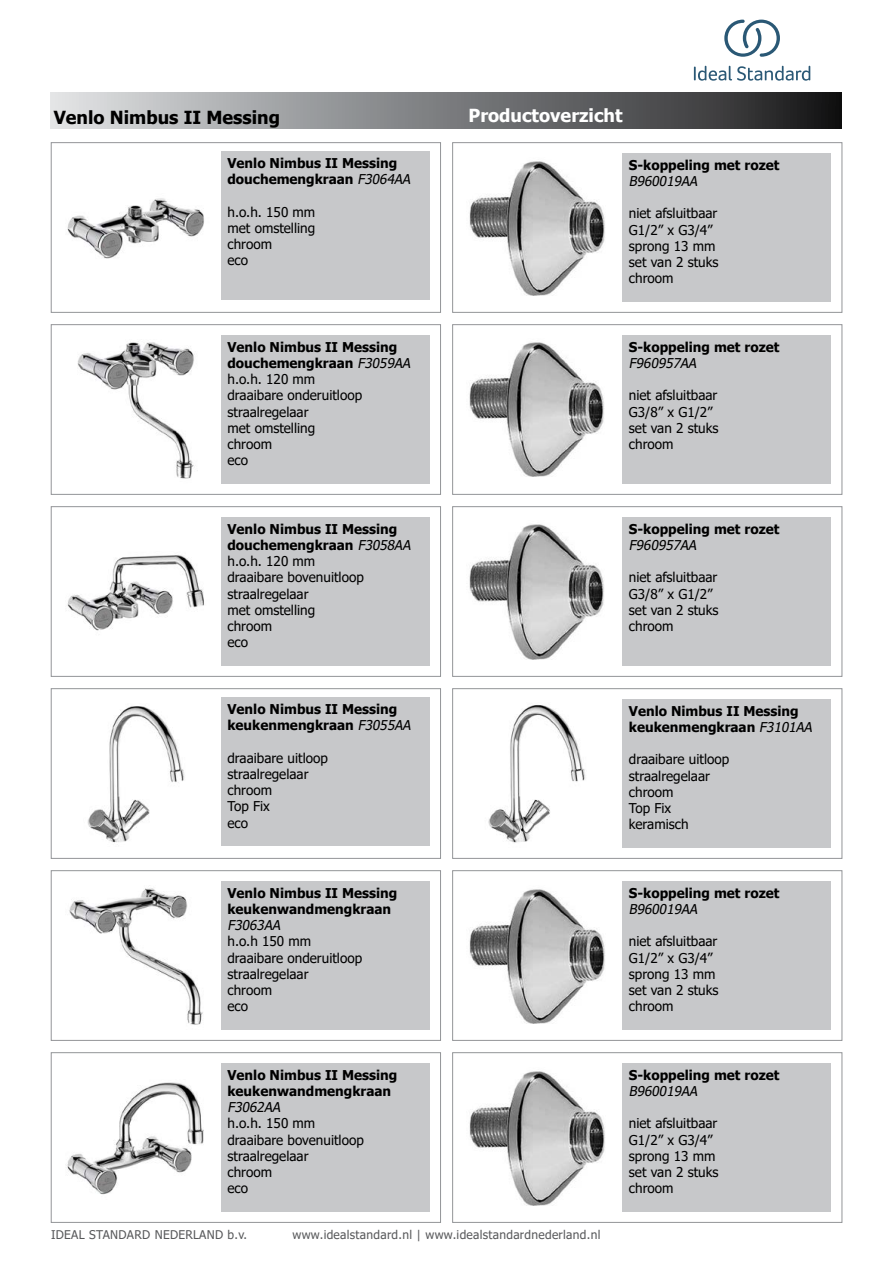
<style>
.page{position:relative;width:893px;height:1263px;background:#fff}
.page>*{position:absolute;margin:0;border:0;box-sizing:border-box;transform-origin:0 0}
.t1{font:700 18px "Tahoma";color:#000}
.t2{font:700 18px "Tahoma";color:#fff}
.t3{font:13.5px/16.2px "Tahoma";color:#000}
.t4{font:700 13.5px/16.2px "Tahoma";color:#000}
.t5{font:italic 13.5px "Tahoma";color:#000}
.t6{font:12px "Tahoma";letter-spacing:.025em;color:#58595b}
.s1{font-weight:400;font-style:italic}
.s2{font-weight:700}
.s3{font-style:italic}
</style>
<div class="page">
<div style="left:51px;top:92px;width:791px;height:37px;background:linear-gradient(to right,#dee1e3,#1a1a1b)"></div>
<div style="left:51px;top:142px;width:390px;height:171px;border:1px solid #939598"></div>
<div style="left:51px;top:324px;width:390px;height:171px;border:1px solid #939598"></div>
<div style="left:51px;top:506px;width:390px;height:170px;border:1px solid #939598"></div>
<img style="left:67px;top:555px;width:137px;height:76px">
<div style="left:221px;top:517px;width:209px;height:149px;background:#c7c8ca"></div>
<img style="left:77px;top:342px;width:121px;height:137px">
<div style="left:221px;top:335px;width:209px;height:149px;background:#c7c8ca"></div>
<img style="left:67px;top:198px;width:137px;height:61px">
<div style="left:221px;top:151px;width:209px;height:149px;background:#c7c8ca"></div>
<div style="left:452px;top:688px;width:390px;height:170px;border:1px solid #939598"></div>
<img style="left:488px;top:705px;width:98px;height:138px">
<div style="left:622px;top:699px;width:209px;height:149px;background:#c7c8ca"></div>
<div style="left:51px;top:688px;width:390px;height:170px;border:1px solid #939598"></div>
<div style="left:51px;top:870px;width:390px;height:170px;border:1px solid #939598"></div>
<div style="left:51px;top:1052px;width:390px;height:170px;border:1px solid #939598"></div>
<img style="left:66px;top:1082px;width:138px;height:113px">
<div style="left:221px;top:1063px;width:209px;height:149px;background:#c7c8ca"></div>
<img style="left:69px;top:888px;width:134px;height:137px">
<div style="left:221px;top:881px;width:209px;height:149px;background:#c7c8ca"></div>
<img style="left:87px;top:706px;width:98px;height:137px">
<div style="left:221px;top:697px;width:209px;height:149px;background:#c7c8ca"></div>
<div style="left:452px;top:142px;width:390px;height:171px;border:1px solid #939598"></div>
<img style="left:469px;top:161px;width:136px;height:135px">
<div style="left:622px;top:153px;width:209px;height:149px;background:#c7c8ca"></div>
<div style="left:452px;top:324px;width:390px;height:171px;border:1px solid #939598"></div>
<img style="left:469px;top:342px;width:135px;height:135px">
<div style="left:622px;top:335px;width:209px;height:149px;background:#c7c8ca"></div>
<div style="left:452px;top:506px;width:390px;height:170px;border:1px solid #939598"></div>
<img style="left:469px;top:524px;width:135px;height:136px">
<div style="left:622px;top:517px;width:209px;height:149px;background:#c7c8ca"></div>
<div style="left:452px;top:870px;width:390px;height:170px;border:1px solid #939598"></div>
<img style="left:469px;top:889px;width:136px;height:135px">
<div style="left:622px;top:881px;width:209px;height:149px;background:#c7c8ca"></div>
<div style="left:452px;top:1052px;width:390px;height:170px;border:1px solid #939598"></div>
<img style="left:469px;top:1071px;width:136px;height:135px">
<div style="left:622px;top:1063px;width:209px;height:149px;background:#c7c8ca"></div>
<svg style="left:694px;top:66px;width:116px;height:15px"></svg>
<svg style="left:724px;top:20px;width:56px;height:37px"></svg>
<h1 class="t1" style="left:54px;top:105px;width:228px">Venlo Nimbus II Messing</h1>
<p class="t4" style="left:227px;top:156px;width:188px">Venlo Nimbus II Messing douchemengkraan <span class="s1">F3064AA</span></p>
<p class="t3" style="left:227px;top:204px;width:89px">h.o.h. 150 mm met omstelling chroom<br>eco</p>
<p class="t3" style="left:227px;top:340px;width:188px"><span class="s2">Venlo Nimbus II Messing douchemengkraan</span> <span class="s3">F3059AA </span>h.o.h. 120 mm<br>draaibare onderuitloop straalregelaar<br>met omstelling<br>chroom<br>eco</p>
<p class="t3" style="left:227px;top:521px;width:188px"><span class="s2">Venlo Nimbus II Messing douchemengkraan</span> <span class="s3">F3058AA </span>h.o.h. 120 mm<br>draaibare bovenuitloop straalregelaar<br>met omstelling<br>chroom<br>eco</p>
<p class="t4" style="left:227px;top:702px;width:188px">Venlo Nimbus II Messing keukenmengkraan <span class="s1">F3055AA</span></p>
<p class="t3" style="left:227px;top:750px;width:102px">draaibare uitloop straalregelaar chroom<br>Top Fix<br>eco</p>
<p class="t4" style="left:227px;top:885px;width:171px">Venlo Nimbus II Messing keukenwandmengkraan</p>
<p class="t5" style="left:227px;top:916px;width:58px">F3063AA</p>
<p class="t3" style="left:227px;top:934px;width:136px">h.o.h 150 mm draaibare onderuitloop straalregelaar<br>chroom<br>eco</p>
<p class="t4" style="left:227px;top:1067px;width:171px">Venlo Nimbus II Messing keukenwandmengkraan</p>
<p class="t5" style="left:227px;top:1098px;width:58px">F3062AA</p>
<p class="t3" style="left:227px;top:1116px;width:138px">h.o.h. 150 mm draaibare bovenuitloop straalregelaar<br>chroom<br>eco</p>
<h1 class="t2" style="left:469px;top:103px;width:155px">Productoverzicht</h1>
<p class="t4" style="left:629px;top:157px;width:152px">S-koppeling met rozet</p>
<p class="t5" style="left:629px;top:172px;width:73px">B960019AA</p>
<p class="t3" style="left:629px;top:206px;width:91px">niet afsluitbaar<br>G1/2” x G3/4” sprong 13 mm set van 2 stuks chroom</p>
<p class="t4" style="left:629px;top:339px;width:152px">S-koppeling met rozet</p>
<p class="t5" style="left:629px;top:354px;width:72px">F960957AA</p>
<p class="t3" style="left:629px;top:388px;width:91px">niet afsluitbaar<br>G3/8” x G1/2” set van 2 stuks chroom</p>
<p class="t4" style="left:629px;top:521px;width:152px">S-koppeling met rozet</p>
<p class="t5" style="left:629px;top:536px;width:72px">F960957AA</p>
<p class="t3" style="left:629px;top:570px;width:91px">niet afsluitbaar<br>G3/8” x G1/2” set van 2 stuks chroom</p>
<p class="t4" style="left:629px;top:703px;width:188px">Venlo Nimbus II Messing keukenmengkraan <span class="s1">F3101AA</span></p>
<p class="t3" style="left:629px;top:752px;width:102px">draaibare uitloop straalregelaar chroom<br>Top Fix keramisch</p>
<p class="t4" style="left:629px;top:885px;width:152px">S-koppeling met rozet</p>
<p class="t5" style="left:629px;top:900px;width:73px">B960019AA</p>
<p class="t3" style="left:629px;top:934px;width:91px">niet afsluitbaar<br>G1/2” x G3/4” sprong 13 mm set van 2 stuks chroom</p>
<p class="t4" style="left:629px;top:1067px;width:152px">S-koppeling met rozet</p>
<p class="t5" style="left:629px;top:1082px;width:73px">B960019AA</p>
<p class="t3" style="left:629px;top:1116px;width:91px">niet afsluitbaar<br>G1/2” x G3/4” sprong 13 mm set van 2 stuks chroom</p>
<p class="t6" style="left:51px;top:1227px;width:198px">IDEAL STANDARD NEDERLAND b.v.</p>
<p class="t6" style="left:292px;top:1227px;width:309px">www.idealstandard.nl | www.idealstandardnederland.nl</p>
</div>
